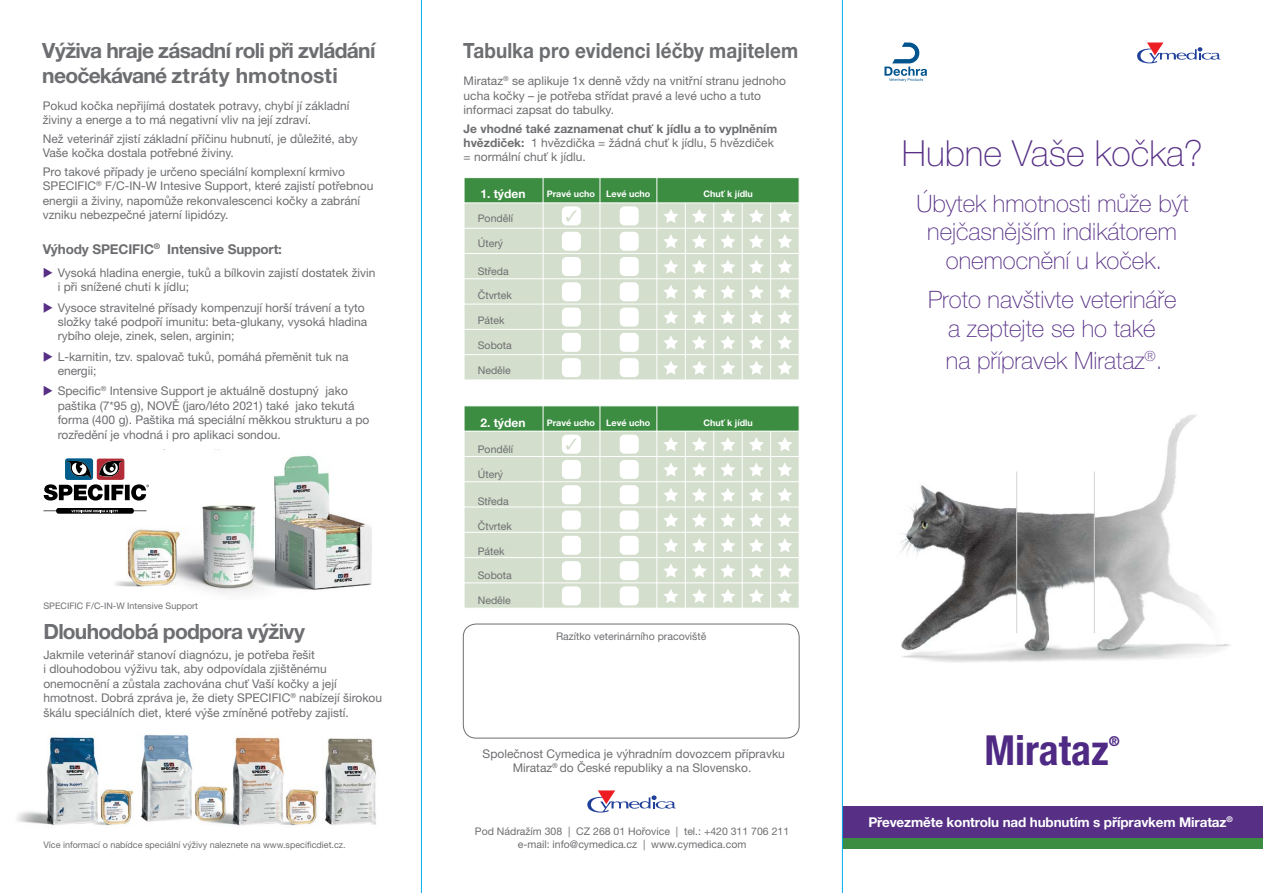
<style>
.page{position:relative;width:1263px;height:893px;background:#fff}
.page>*{position:absolute;margin:0;border:0;box-sizing:border-box;transform-origin:0 0}
.t1{font:700 condensed 41.55px "Helvetica Neue";color:#4f2a84}
.t2{font:100 36px "Helvetica Neue LT Pro";color:#573086}
.t3{font:100 24px/28.8px "Helvetica Neue LT Pro";color:#573086;text-align:center}
.t4{font:700 21px/25.2px "Helvetica Neue LT Pro";letter-spacing:-.03em;color:#6d6e71}
.t5{font:700 21px "Helvetica Neue LT Pro";letter-spacing:.005em;color:#6d6e71;scale:.9 1}
.t6{font:700 condensed 13.65px "Helvetica Neue";color:#4f2a84}
.t7{font:700 13.5px "Helvetica Neue LT Pro";letter-spacing:-.01em;color:#fff}
.t8{font:700 13.5px "Helvetica Neue LT Pro";letter-spacing:-.01em;color:#6d6e71}
.t9{font:12px/14.4px "Helvetica Neue LT Pro";color:#6d6e71}
.t10{font:700 12px "Helvetica Neue LT Pro";color:#fff}
.t11{font:10.5px/12.6px "Helvetica Neue LT Pro";color:#6d6e71;text-align:center}
.t12{font:9px "Helvetica Neue LT Pro";color:#6d6e71}
.t13{font:700 9px "Helvetica Neue LT Pro";color:#fff}
.s1{color:#573086}
.s2{font-weight:700}
</style>
<div class="page">
<img style="left:841px;top:397px;width:390px;height:274px">
<hr style="left:1016px;top:472px;width:1px;height:161px;background:#d1d3d4">
<hr style="left:1094px;top:472px;width:1px;height:161px;background:#d1d3d4">
<svg style="left:884px;top:43px;width:43px;height:39px"></svg>
<div style="left:842px;top:806px;width:421px;height:32px;background:#573086"></div>
<div style="left:842px;top:838px;width:421px;height:11px;background:#3c8d42"></div>
<svg style="left:1137px;top:43px;width:83px;height:20px"></svg>
<img style="left:115px;top:449px;width:257px;height:144px">
<svg style="left:44px;top:458px;width:105px;height:43px"></svg>
<svg style="left:43px;top:508px;width:104px;height:6px"></svg>
<img style="left:16px;top:737px;width:118px;height:89px">
<img style="left:229px;top:737px;width:76px;height:89px">
<img style="left:305px;top:738px;width:71px;height:87px">
<img style="left:140px;top:734px;width:89px;height:90px">
<svg style="left:464px;top:178px;width:335px;height:202px;background:#c8dac4"></svg>
<svg style="left:464px;top:406px;width:335px;height:202px;background:#c8dac4"></svg>
<div style="left:463px;top:624px;width:336px;height:114px;border:1px solid #6d6e71;border-radius:13px"></div>
<svg style="left:587px;top:790px;width:89px;height:22px"></svg>
<hr style="left:421px;top:0;width:1px;height:893px;background:#00aeef">
<hr style="left:842px;top:0;width:1px;height:893px;background:#00aeef">
<h3 class="t4" style="left:42px;top:37px;width:335px">Výživa hraje zásadní roli při zvládání neočekávané ztráty hmotnosti</h3>
<h3 class="t5" style="left:463px;top:37px;width:374px">Tabulka pro evidenci léčby majitelem</h3>
<p class="t9" style="left:43px;top:98px;width:308px">Pokud kočka nepřijímá dostatek potravy, chybí jí základní živiny a energe a to má negativní vliv na její zdraví.</p>
<p class="t9" style="left:43px;top:131px;width:316px">Než veterinář zjistí základní příčinu hubnutí, je důležité, aby<br>Vaše kočka dostala potřebné živiny.</p>
<p class="t9" style="left:43px;top:164px;width:332px">Pro takové případy je určeno speciální komplexní krmivo SPECIFIC<sup>®</sup> F/C-IN-W Intesive Support, které zajistí potřebnou energii a živiny, napomůže rekonvalescenci kočky a zabrání vzniku nebezpečné jaterní lipidózy.</p>
<p class="t8" style="left:43px;top:241px;width:241px">Výhody SPECIFIC<sup>®</sup> Intensive Support:</p>
<p class="t9" style="left:58px;top:265px;width:319px;text-indent:-15px"><span class="s1">◆</span> Vysoká hladina energie, tuků a bílkovin zajistí dostatek živin i při snížené chuti k jídlu;</p>
<p class="t9" style="left:58px;top:300px;width:311px;text-indent:-15px"><span class="s1">◆</span> Vysoce stravitelné přísady kompenzují horší trávení a tyto složky také podpoří imunitu: beta-glukany, vysoká hladina rybího oleje, zinek, selen, arginin;</p>
<p class="t9" style="left:58px;top:349px;width:292px;text-indent:-15px"><span class="s1">◆</span> L-karnitin, tzv. spalovač tuků, pomáhá přeměnit tuk na energii;</p>
<p class="t9" style="left:58px;top:384px;width:313px;text-indent:-15px"><span class="s1">◆</span> Specific<sup>®</sup> Intensive Support je aktuálně dostupný jako paštika (7*95 g), NOVĚ (jaro/léto 2021) také jako tekutá forma (400 g). Paštika má speciální měkkou strukturu a po rozředění je vhodná i pro aplikaci sondou.</p>
<p class="t9" style="left:464px;top:73px;width:324px">Mirataz<sup>®</sup> se aplikuje 1x denně vždy na vnitřní stranu jednoho ucha kočky – je potřeba střídat pravé a levé ucho a tuto informaci zapsat do tabulky.</p>
<p class="t9" style="left:464px;top:121px;width:315px"><span class="s2">Je vhodné také zaznamenat chuť k jídlu a to vyplněním hvězdiček:</span> 1 hvězdička = žádná chuť k jídlu, 5 hvězdiček = normální chuť k jídlu.</p>
<p class="t10" style="left:480px;top:186px;width:47px">1. týden</p>
<p class="t13" style="left:547px;top:188px;width:50px">Pravé ucho</p>
<p class="t13" style="left:606px;top:188px;width:46px">Levé ucho</p>
<p class="t13" style="left:703px;top:188px;width:51px">Chuť k jídlu</p>
<p class="t11" style="left:478px;top:212px;width:37px">Pondělí</p>
<p class="t11" style="left:478px;top:237px;width:27px">Úterý</p>
<p class="t11" style="left:478px;top:264px;width:32px">Středa</p>
<p class="t11" style="left:478px;top:289px;width:36px">Čtvrtek</p>
<p class="t11" style="left:478px;top:314px;width:28px">Pátek</p>
<p class="t11" style="left:478px;top:339px;width:36px">Sobota</p>
<p class="t11" style="left:478px;top:363px;width:35px">Neděle</p>
<p class="t10" style="left:480px;top:415px;width:47px">2. týden</p>
<p class="t13" style="left:547px;top:417px;width:50px">Pravé ucho</p>
<p class="t13" style="left:606px;top:417px;width:46px">Levé ucho</p>
<p class="t13" style="left:703px;top:417px;width:51px">Chuť k jídlu</p>
<p class="t11" style="left:478px;top:443px;width:37px">Pondělí</p>
<p class="t11" style="left:478px;top:467px;width:27px">Úterý</p>
<p class="t11" style="left:478px;top:495px;width:32px">Středa</p>
<p class="t11" style="left:478px;top:520px;width:36px">Čtvrtek</p>
<p class="t11" style="left:478px;top:544px;width:28px">Pátek</p>
<p class="t12" style="left:43px;top:600px;width:156px">SPECIFIC F/C-IN-W Intensive Support</p>
<h3 class="t4" style="left:43px;top:618px;width:263px">Dlouhodobá podpora výživy</h3>
<p class="t9" style="left:43px;top:647px;width:340px">Jakmile veterinář stanoví diagnózu, je potřeba řešit<br>i dlouhodobou výživu tak, aby odpovídala zjištěnému onemocnění a zůstala zachována chuť Vaší kočky a její hmotnost. Dobrá zpráva je, že diety SPECIFIC<sup>®</sup> nabízejí širokou škálu speciálních diet, které výše zmíněné potřeby zajistí.</p>
<p class="t12" style="left:43px;top:839px;width:304px">Více informací o nabídce speciální výživy naleznete na www.specificdiet.cz.</p>
<p class="t11" style="left:478px;top:569px;width:36px">Sobota</p>
<p class="t11" style="left:478px;top:594px;width:35px">Neděle</p>
<p class="t11" style="left:556px;top:629px;width:152px">Razítko veterinárního pracoviště</p>
<p class="t9" style="left:483px;top:746px;width:304px;text-align:center">Společnost Cymedica je výhradním dovozcem přípravku<br>Mirataz<sup>®</sup> do České republiky a na Slovensko.</p>
<p class="t11" style="left:475px;top:825px;width:316px">Pod Nádražím 308 | CZ 268 01 Hořovice | tel.: +420 311 706 211 e-mail: info@cymedica.cz | www.cymedica.com</p>
<h2 class="t2" style="left:902px;top:132px;width:302px">Hubne Vaše kočka?</h2>
<h3 class="t3" style="left:916px;top:189px;width:274px">Úbytek hmotnosti může být nejčasnějším indikátorem onemocnění u koček.</h3>
<h3 class="t3" style="left:928px;top:285px;width:250px">Proto navštivte veterináře a zeptejte se ho také</h3>
<h3 class="t3" style="left:946px;top:346px;width:218px">na přípravek Mirataz<sup>®</sup>.</h3>
<h1 class="t1" style="left:984px;top:725px;width:126px">Mirataz</h1>
<p class="t6" style="left:1109px;top:732px;width:12px">®</p>
<p class="t7" style="left:868px;top:814px;width:366px">Převezměte kontrolu nad hubnutím s přípravkem Mirataz<sup>®</sup></p>
</div>
